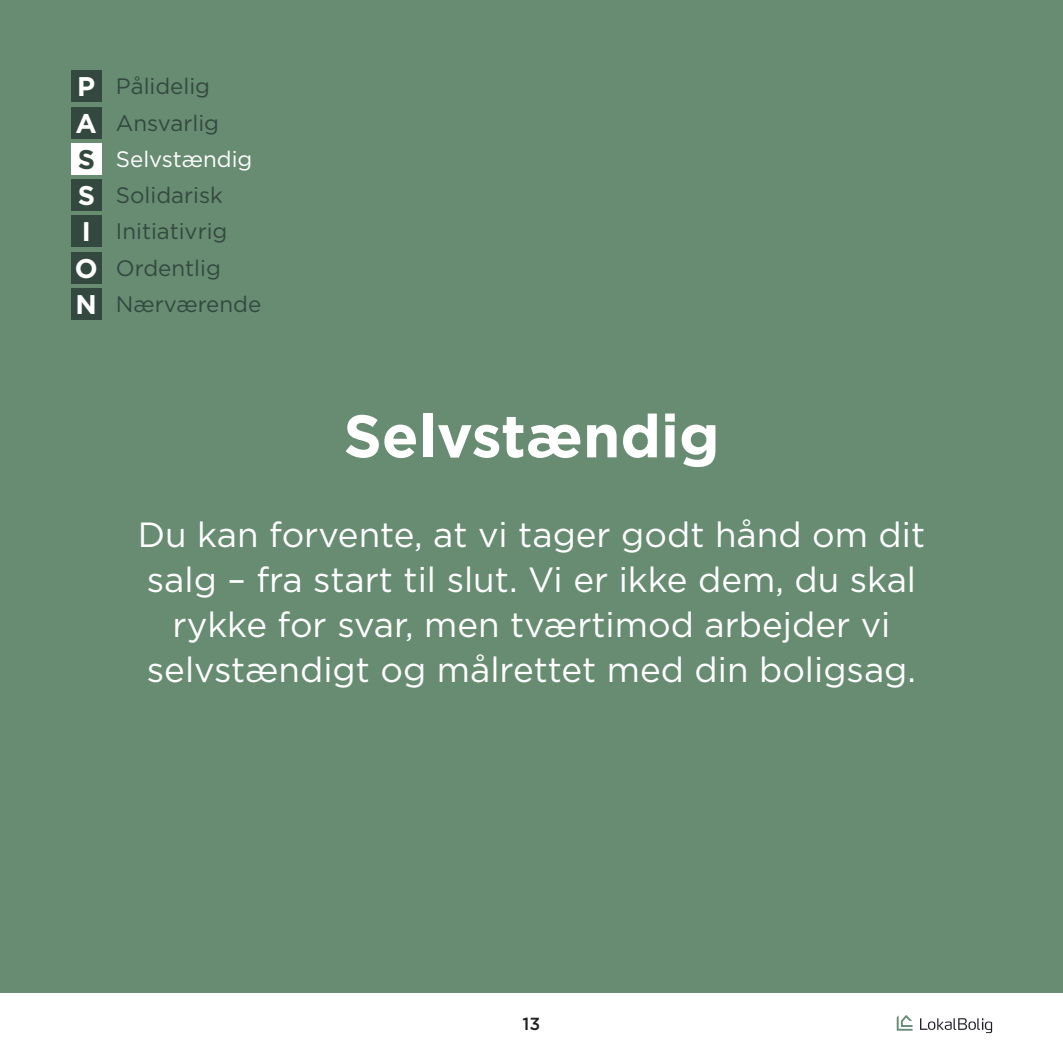
<style>
.page{position:relative;width:1063px;height:1063px;background:#fff}
.page>*{position:absolute;margin:0;border:0;box-sizing:border-box;transform-origin:0 0}
.LB15-BRØD{font:700 60px "Gotham";color:#fff}
.LB15-BRØD-2{font:35px/45px "Gotham";color:#fff;text-align:center}
.LB15-RUBRIK{font:700 27px "Gotham";color:#fff}
.LB15-RUBRIK-2{font:700 27px "Gotham";color:#33493f}
.LB15-BRØD-3{font:22.25px "Gotham";color:#33493f}
.LB15-BRØD-4{font:22.25px "Gotham";color:#fff}
.t1{font:500 17.5px "Gotham";color:#231f20}
</style>
<div class="page">
<svg style="left:920px;top:1018px;width:72px;height:15px"></svg>
<svg style="left:897px;top:1015px;width:16px;height:16px"></svg>
<div style="left:0;top:0;width:1063px;height:992px;background:#678c72"></div>
<div style="left:71px;top:71px;width:31px;height:31px;background:#33493f"></div>
<div style="left:71px;top:107px;width:31px;height:31px;background:#33493f"></div>
<div style="left:71px;top:143px;width:31px;height:31px;background:#fff"></div>
<div style="left:71px;top:180px;width:31px;height:31px;background:#33493f"></div>
<div style="left:71px;top:216px;width:31px;height:31px;background:#33493f"></div>
<div style="left:71px;top:252px;width:31px;height:31px;background:#33493f"></div>
<div style="left:71px;top:288px;width:31px;height:31px;background:#33493f"></div>
<p class="LB15-RUBRIK" style="left:77px;top:71px;width:20px">P</p>
<p class="LB15-RUBRIK" style="left:76px;top:107px;width:23px">A</p>
<p class="LB15-RUBRIK-2" style="left:78px;top:144px;width:19px">S</p>
<p class="LB15-RUBRIK" style="left:78px;top:180px;width:19px">S</p>
<p class="LB15-RUBRIK" style="left:82px;top:216px;width:11px">I</p>
<p class="LB15-RUBRIK" style="left:75px;top:252px;width:24px">O</p>
<p class="LB15-RUBRIK" style="left:76px;top:289px;width:23px">N</p>
<p class="LB15-BRØD-3" style="left:116px;top:74px;width:96px">Pålidelig</p>
<p class="LB15-BRØD-3" style="left:116px;top:111px;width:105px">Ansvarlig</p>
<p class="LB15-BRØD-4" style="left:116px;top:147px;width:138px">Selvstændig</p>
<p class="LB15-BRØD-3" style="left:116px;top:183px;width:108px">Solidarisk</p>
<p class="LB15-BRØD-3" style="left:116px;top:219px;width:113px">Initiativrig</p>
<p class="LB15-BRØD-3" style="left:116px;top:255px;width:106px">Ordentlig</p>
<p class="LB15-BRØD-3" style="left:116px;top:292px;width:147px">Nærværende</p>
<p class="LB15-BRØD" style="left:343px;top:401px;width:378px">Selvstændig</p>
<p class="LB15-BRØD-2" style="left:138px;top:512px;width:789px">Du kan forvente, at vi tager godt hånd om dit salg – fra start til slut. Vi er ikke dem, du skal rykke for svar, men tværtimod arbejder vi selvstændigt og målrettet med din boligsag.</p>
<p class="t1" style="left:523px;top:1014px;width:19px">13</p>
</div>
